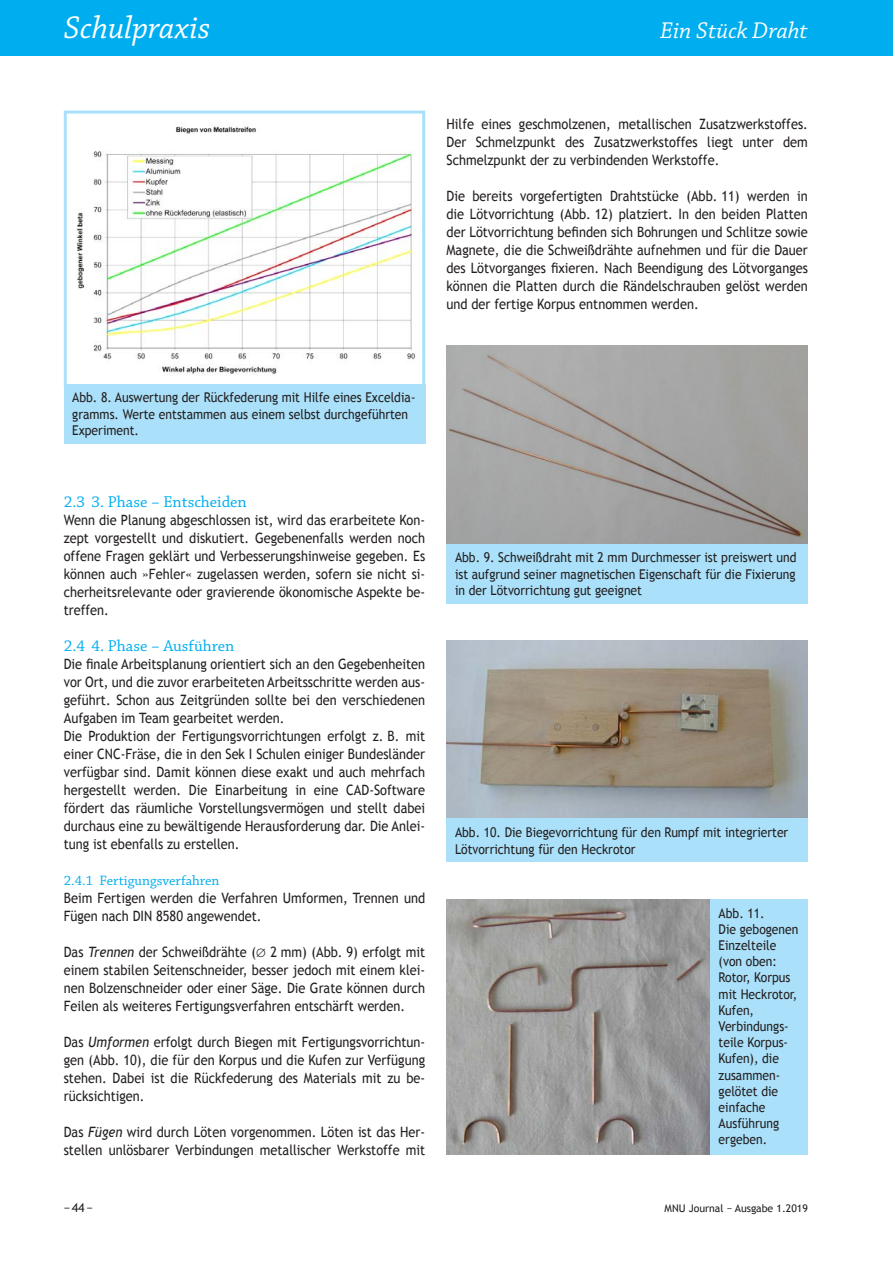
<style>
.page{position:relative;width:893px;height:1263px;background:#fff}
.page>*{position:absolute;margin:0;border:0;box-sizing:border-box;transform-origin:0 0}
.t1{font:italic 33px "Chaparral Pro";color:#fff}
.t2{font:italic 24px "Chaparral Pro";color:#fff}
.t3{font:16.5px "Chaparral Pro";color:#00aeef}
.t4{font:14.25px/18px "Trebuchet MS";color:#231f20;text-align:justify;scale:.9 1}
.t5{font:14.25px "Chaparral Pro";color:#00aeef}
.t6{font:13.5px/16.2px "Trebuchet MS";color:#231f20;scale:.9 1}
.t7{font:12.3px "Trebuchet MS";color:#231f20}
.t8{font:10.5px "Trebuchet MS";color:#231f20}
.s1{font-style:italic}
.s2{font-family:"MM Etc"}
</style>
<div class="page">
<div style="left:0;top:0;width:893px;height:55px;background:#00aeef"></div>
<img style="left:77px;top:126px;width:339px;height:249px">
<div style="left:64px;top:111px;width:361px;height:276px;border:3px solid #aae0f9"></div>
<div style="left:64px;top:384px;width:361px;height:59px;background:#aae0f9"></div>
<img style="left:446px;top:346px;width:362px;height:198px">
<div style="left:446px;top:544px;width:362px;height:59px;background:#aae0f9"></div>
<img style="left:446px;top:640px;width:362px;height:179px">
<div style="left:446px;top:819px;width:362px;height:43px;background:#aae0f9"></div>
<img style="left:446px;top:899px;width:264px;height:256px">
<div style="left:710px;top:899px;width:98px;height:256px;background:#aae0f9"></div>
<h1 class="t1" style="left:64px;top:10px;width:148px">Schulpraxis</h1>
<h2 class="t2" style="left:660px;top:18px;width:149px">Ein Stück Draht</h2>
<p class="t4" style="left:446px;top:115px;width:403px">Hilfe eines geschmolzenen, metallischen Zusatzwerkstoffes.<br>Der Schmelzpunkt des Zusatzwerkstoffes liegt unter dem Schmelzpunkt der zu verbindenden Werkstoffe.</p>
<p class="t4" style="left:446px;top:187px;width:403px">Die bereits vorgefertigten Drahtstücke (Abb. 11) werden in die Lötvorrichtung (Abb. 12) platziert. In den beiden Platten der Lötvorrichtung befinden sich Bohrungen und Schlitze sowie Magnete, die die Schweißdrähte aufnehmen und für die Dauer des Lötvorganges fixieren. Nach Beendigung des Lötvorganges können die Platten durch die Rändelschrauben gelöst werden und der fertige Korpus entnommen werden.</p>
<p class="t6" style="left:72px;top:390px;width:383px">Abb. 8. Auswertung der Rückfederung mit Hilfe eines Exceldia&shy;gramms. Werte entstammen aus einem selbst durchgeführten<br>Experiment.</p>
<p class="t3" style="left:64px;top:492px;width:185px">2.3 3. Phase − Entscheiden</p>
<p class="t4" style="left:64px;top:511px;width:403px">Wenn die Planung abgeschlossen ist, wird das erarbeitete Kon&shy;zept vorgestellt und diskutiert. Gegebenenfalls werden noch offene Fragen geklärt und Verbesserungshinweise gegeben. Es können auch »Fehler« zugelassen werden, sofern sie nicht si&shy;cherheitsrelevante oder gravierende ökonomische Aspekte be&shy;treffen.</p>
<p class="t3" style="left:64px;top:636px;width:172px">2.4 4. Phase − Ausführen</p>
<p class="t4" style="left:64px;top:655px;width:403px;text-align:left">Die finale Arbeitsplanung orientiert sich an den Gegebenheiten vor Ort, und die zuvor erarbeiteten Arbeitsschritte werden aus&shy;geführt. Schon aus Zeitgründen sollte bei den verschiedenen Aufgaben im Team gearbeitet werden.<br>Die Produktion der Fertigungsvorrichtungen erfolgt z. B. mit einer CNC-Fräse, die in den Sek I Schulen einiger Bundesländer verfügbar sind. Damit können diese exakt und auch mehrfach hergestellt werden. Die Einarbeitung in eine CAD-Software fördert das räumliche Vorstellungsvermögen und stellt dabei durchaus eine zu bewältigende Herausforderung dar. Die Anlei&shy;tung ist ebenfalls zu erstellen.</p>
<p class="t5" style="left:64px;top:872px;width:157px">2.4.1 Fertigungsverfahren</p>
<p class="t4" style="left:64px;top:889px;width:403px">Beim Fertigen werden die Verfahren Umformen, Trennen und<br>Fügen nach DIN 8580 angewendet.</p>
<p class="t4" style="left:64px;top:943px;width:403px">Das <span class="s1">Trennen</span> der Schweißdrähte (<span class="s2">Q</span> 2 mm) (Abb. 9) erfolgt mit einem stabilen Seitenschneider, besser jedoch mit einem klei&shy;nen Bolzenschneider oder einer Säge. Die Grate können durch Feilen als weiteres Fertigungsverfahren entschärft werden.</p>
<p class="t4" style="left:64px;top:1033px;width:403px">Das <span class="s1">Umformen</span> erfolgt durch Biegen mit Fertigungsvorrichtun&shy;gen (Abb. 10), die für den Korpus und die Kufen zur Verfügung stehen. Dabei ist die Rückfederung des Materials mit zu be&shy;rücksichtigen.</p>
<p class="t4" style="left:64px;top:1123px;width:403px">Das <span class="s1">Fügen</span> wird durch Löten vorgenommen. Löten ist das Her&shy;stellen unlösbarer Verbindungen metallischer Werkstoffe mit</p>
<p class="t6" style="left:455px;top:550px;width:381px;text-align:justify">Abb. 9. Schweißdraht mit 2 mm Durchmesser ist preiswert und ist aufgrund seiner magnetischen Eigenschaft für die Fixierung in der Lötvorrichtung gut geeignet</p>
<p class="t6" style="left:455px;top:825px;width:372px">Abb. 10. Die Biegevorrichtung für den Rumpf mit integrierter<br>Lötvorrichtung für den Heckrotor</p>
<p class="t6" style="left:719px;top:905px;width:90px">Abb. 11.<br>Die gebogenen<br>Einzelteile (von oben:<br>Rotor, Korpus mit Heckrotor,<br>Kufen,<br>Verbindungs&shy;teile Korpus-<br>Kufen), die zusammen&shy;gelötet die einfache<br>Ausführung ergeben.</p>
<p class="t7" style="left:64px;top:1200px;width:31px">− 44 −</p>
<p class="t8" style="left:665px;top:1202px;width:145px">MNU Journal − Ausgabe 1.2019</p>
</div>
